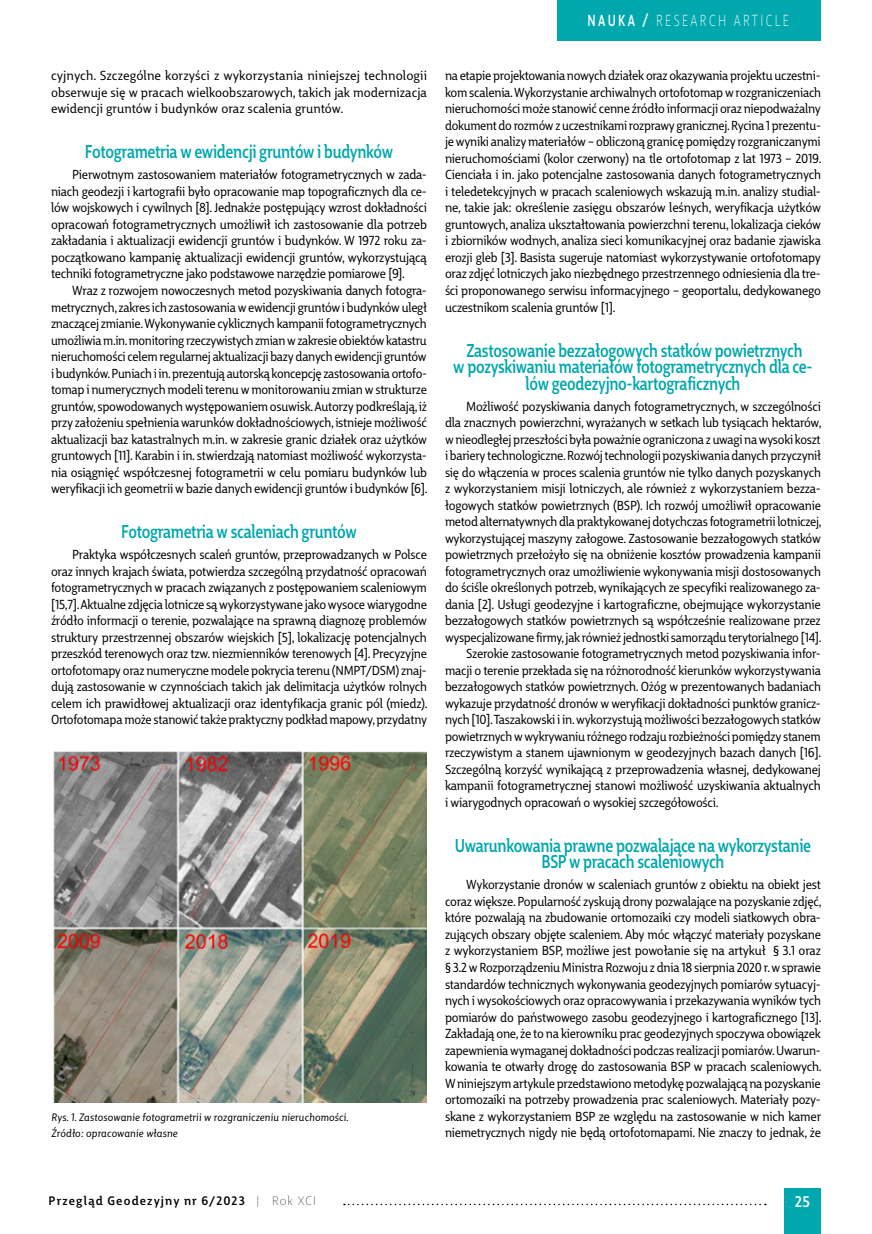
<style>
.page{position:relative;width:872px;height:1234px;background:#fff}
.page>*{position:absolute;margin:0;border:0;box-sizing:border-box;transform-origin:0 0}
.t1{font:500 18.15px/16.5px "Big City Grotesque Pro";letter-spacing:-.02em;color:#00a7ad;text-align:center;scale:.84 1}
.t2{font:300 15.6px "Big City Grotesque Pro";letter-spacing:.2em;color:#fff;scale:.77 1}
.t3{font:500 15px "Big City Grotesque Pro";color:#fff}
.t4{font:12.75px/16.5px "Big City Grotesque Pro";letter-spacing:-.02em;color:#000;text-align:justify}
.t5{font:12.75px/16.5px "Big City Grotesque Pro";letter-spacing:-.02em;color:#000;text-align:justify;scale:.96 1}
.t6{font:500 12px "Big City Grotesque Pro";letter-spacing:.095em;color:#000}
.t7{font:italic 10.5px/16.5px "Big City Grotesque Pro";letter-spacing:.01em;color:#000}
.s1{font-weight:500}
.s2{font-weight:100}
</style>
<div class="page">
<div style="left:784px;top:1188px;width:37px;height:45px;background:#00a7ad"></div>
<div style="left:557px;top:0;width:264px;height:40px;background:#00a7ad"></div>
<svg style="left:344px;top:1203px;width:422px;height:1px"></svg>
<img style="left:53px;top:751px;width:374px;height:350px">
<p class="t4" style="left:51px;top:67px;width:377px">cyjnych. Szczególne korzyści z wykorzystania niniejszej technologii obserwuje się w pracach wielkoobszarowych, takich jak modernizacja ewidencji gruntów i budynków oraz scalenia gruntów.</p>
<h1 class="t1" style="left:85px;top:142px;width:368px">Fotogrametria w ewidencji gruntów i budynków</h1>
<p class="t4" style="left:51px;top:166px;width:377px;text-indent:21px">Pierwotnym zastosowaniem materiałów fotogrametrycznych w zada&shy;niach geodezji i kartografii było opracowanie map topograficznych dla ce&shy;lów wojskowych i cywilnych [8]. Jednakże postępujący wzrost dokładności opracowań fotogrametrycznych umożliwił ich zastosowanie dla potrzeb zakładania i aktualizacji ewidencji gruntów i budynków. W 1972 roku za&shy;początkowano kampanię aktualizacji ewidencji gruntów, wykorzystującą techniki fotogrametryczne jako podstawowe narzędzie pomiarowe [9].</p>
<p class="t4" style="left:51px;top:281px;width:378px;text-indent:21px">Wraz z rozwojem nowoczesnych metod pozyskiwania danych fotogra&shy;metrycznych, zakres ich zastosowania w ewidencji gruntów i budynków uległ znaczącej zmianie. Wykonywanie cyklicznych kampanii fotogrametrycznych umożliwia m.in. monitoring rzeczywistych zmian w zakresie obiektów katastru nieruchomości celem regularnej aktualizacji bazy danych ewidencji gruntów i budynków. Puniach i in. prezentują autorską koncepcję zastosowania ortofo&shy;tomap i numerycznych modeli terenu w monitorowaniu zmian w strukturze gruntów, spowodowanych występowaniem osuwisk. Autorzy podkreślają, iż przy założeniu spełnienia warunków dokładnościowych, istnieje możliwość aktualizacji baz katastralnych m.in. w zakresie granic działek oraz użytków gruntowych [11]. Karabin i in. stwierdzają natomiast możliwość wykorzysta&shy;nia osiągnięć współczesnej fotogrametrii w celu pomiaru budynków lub weryfikacji ich geometrii w bazie danych ewidencji gruntów i budynków [6].</p>
<h1 class="t1" style="left:121px;top:522px;width:282px">Fotogrametria w scaleniach gruntów</h1>
<p class="t4" style="left:51px;top:545px;width:378px;text-indent:21px">Praktyka współczesnych scaleń gruntów, przeprowadzanych w Polsce oraz innych krajach świata, potwierdza szczególną przydatność opracowań fotogrametrycznych w pracach związanych z postępowaniem scaleniowym [15,7]. Aktualne zdjęcia lotnicze są wykorzystywane jako wysoce wiarygodne źródło informacji o terenie, pozwalające na sprawną diagnozę problemów struktury przestrzennej obszarów wiejskich [5], lokalizację potencjalnych przeszkód terenowych oraz tzw. niezmienników terenowych [4]. Precyzyjne ortofotomapy oraz numeryczne modele pokrycia terenu (NMPT/DSM) znaj&shy;dują zastosowanie w czynnościach takich jak delimitacja użytków rolnych celem ich prawidłowej aktualizacji oraz identyfikacja granic pól (miedz).<br>Ortofotomapa może stanowić także praktyczny podkład mapowy, przydatny</p>
<p class="t7" style="left:51px;top:1107px;width:299px">Rys. 1. Zastosowanie fotogrametrii w rozgraniczeniu nieruchomości.<br>Źródło: opracowanie własne</p>
<p class="t2" style="left:587px;top:9px;width:263px"><span class="s1">NAUKA /</span> RESEARCH ARTICLE</p>
<p class="t5" style="left:445px;top:67px;width:394px">na etapie projektowania nowych działek oraz okazywania projektu uczestni&shy;kom scalenia. Wykorzystanie archiwalnych ortofotomap w rozgraniczeniach nieruchomości może stanowić cenne źródło informacji oraz niepodważalny dokument do rozmów z uczestnikami rozprawy granicznej. Rycina 1 prezentu&shy;je wyniki analizy materiałów – obliczoną granicę pomiędzy rozgraniczanymi nieruchomościami (kolor czerwony) na tle ortofotomap z lat 1973 – 2019.<br>Cienciała i in. jako potencjalne zastosowania danych fotogrametrycznych i teledetekcyjnych w pracach scaleniowych wskazują m.in. analizy studial&shy;ne, takie jak: określenie zasięgu obszarów leśnych, weryfikacja użytków gruntowych, analiza ukształtowania powierzchni terenu, lokalizacja cieków i zbiorników wodnych, analiza sieci komunikacyjnej oraz badanie zjawiska erozji gleb [3]. Basista sugeruje natomiast wykorzystywanie ortofotomapy oraz zdjęć lotniczych jako niezbędnego przestrzennego odniesienia dla tre&shy;ści proponowanego serwisu informacyjnego – geoportalu, dedykowanego uczestnikom scalenia gruntów [1].</p>
<h1 class="t1" style="left:453px;top:340px;width:429px">Zastosowanie bezzałogowych statków powietrznych<br>w pozyskiwaniu materiałów fotogrametrycznych dla ce&shy;lów geodezyjno-kartograficznych</h1>
<p class="t4" style="left:466px;top:397px;width:356px">Możliwość pozyskiwania danych fotogrametrycznych, w szczególności</p>
<p class="t4" style="left:445px;top:413px;width:378px">dla znacznych powierzchni, wyrażanych w setkach lub tysiącach hektarów,</p>
<p class="t5" style="left:445px;top:430px;width:393px">w nieodległej przeszłości była poważnie ograniczona z uwagi na wysoki koszt</p>
<p class="t5" style="left:445px;top:446px;width:393px">i bariery technologiczne. Rozwój technologii pozyskiwania danych przyczynił</p>
<p class="t4" style="left:445px;top:463px;width:377px">się do włączenia w proces scalenia gruntów nie tylko danych pozyskanych</p>
<p class="t4" style="left:445px;top:479px;width:377px">z wykorzystaniem misji lotniczych, ale również z wykorzystaniem bezza-</p>
<p class="t4" style="left:445px;top:496px;width:377px">łogowych statków powietrznych (BSP). Ich rozwój umożliwił opracowanie</p>
<p class="t5" style="left:445px;top:512px;width:394px">metod alternatywnych dla praktykowanej dotychczas fotogrametrii lotniczej,</p>
<p class="t4" style="left:445px;top:529px;width:377px">wykorzystującej maszyny załogowe. Zastosowanie bezzałogowych statków</p>
<p class="t4" style="left:445px;top:545px;width:377px">powietrznych przełożyło się na obniżenie kosztów prowadzenia kampanii</p>
<p class="t4" style="left:445px;top:562px;width:377px">fotogrametrycznych oraz umożliwienie wykonywania misji dostosowanych</p>
<p class="t4" style="left:445px;top:578px;width:377px">do ściśle określonych potrzeb, wynikających ze specyfiki realizowanego za-</p>
<p class="t4" style="left:445px;top:595px;width:377px">dania [2]. Usługi geodezyjne i kartograficzne, obejmujące wykorzystanie</p>
<p class="t4" style="left:445px;top:611px;width:377px">bezzałogowych statków powietrznych są współcześnie realizowane przez</p>
<p class="t5" style="left:445px;top:628px;width:394px">wyspecjalizowane firmy, jak również jednostki samorządu terytorialnego [14].</p>
<p class="t4" style="left:466px;top:644px;width:356px">Szerokie zastosowanie fotogrametrycznych metod pozyskiwania infor-</p>
<p class="t4" style="left:445px;top:661px;width:377px">macji o terenie przekłada się na różnorodność kierunków wykorzystywania</p>
<p class="t4" style="left:445px;top:677px;width:377px">bezzałogowych statków powietrznych. Ożóg w prezentowanych badaniach</p>
<p class="t4" style="left:445px;top:694px;width:377px">wykazuje przydatność dronów w weryfikacji dokładności punktów granicz-</p>
<p class="t4" style="left:445px;top:710px;width:377px">nych [10]. Taszakowski i in. wykorzystują możliwości bezzałogowych statków</p>
<p class="t5" style="left:445px;top:727px;width:393px">powietrznych w wykrywaniu różnego rodzaju rozbieżności pomiędzy stanem</p>
<p class="t4" style="left:445px;top:743px;width:378px">rzeczywistym a stanem ujawnionym w geodezyjnych bazach danych [16].</p>
<p class="t4" style="left:445px;top:760px;width:377px">Szczególną korzyść wynikającą z przeprowadzenia własnej, dedykowanej</p>
<p class="t4" style="left:445px;top:776px;width:377px">kampanii fotogrametrycznej stanowi możliwość uzyskiwania aktualnych</p>
<p class="t4" style="left:445px;top:793px;width:275px">i wiarygodnych opracowań o wysokiej szczegółowości.</p>
<h1 class="t1" style="left:455px;top:835px;width:426px">Uwarunkowania prawne pozwalające na wykorzystanie<br>BSP w pracach scaleniowych</h1>
<p class="t4" style="left:445px;top:875px;width:378px;text-indent:21px">Wykorzystanie dronów w scaleniach gruntów z obiektu na obiekt jest coraz większe. Popularność zyskują drony pozwalające na pozyskanie zdjęć, które pozwalają na zbudowanie ortomozaiki czy modeli siatkowych obra&shy;zujących obszary objęte scaleniem. Aby móc włączyć materiały pozyskane z wykorzystaniem BSP, możliwe jest powołanie się na artykuł § 3.1 oraz § 3.2 w Rozporządzeniu Ministra Rozwoju z dnia 18 sierpnia 2020 r. w sprawie standardów technicznych wykonywania geodezyjnych pomiarów sytuacyj&shy;nych i wysokościowych oraz opracowywania i przekazywania wyników tych pomiarów do państwowego zasobu geodezyjnego i kartograficznego [13].<br>Zakładają one, że to na kierowniku prac geodezyjnych spoczywa obowiązek zapewnienia wymaganej dokładności podczas realizacji pomiarów. Uwarun&shy;kowania te otwarły drogę do zastosowania BSP w pracach scaleniowych.<br>W niniejszym artykule przedstawiono metodykę pozwalającą na pozyskanie ortomozaiki na potrzeby prowadzenia prac scaleniowych. Materiały pozy&shy;skane z wykorzystaniem BSP ze względu na zastosowanie w nich kamer niemetrycznych nigdy nie będą ortofotomapami. Nie znaczy to jednak, że</p>
<p class="t6" style="left:48px;top:1190px;width:269px">Przegląd Geodezyjny nr 6/2023 <span class="s2">| Rok XCI</span></p>
<p class="t3" style="left:795px;top:1189px;width:17px">25</p>
</div>
